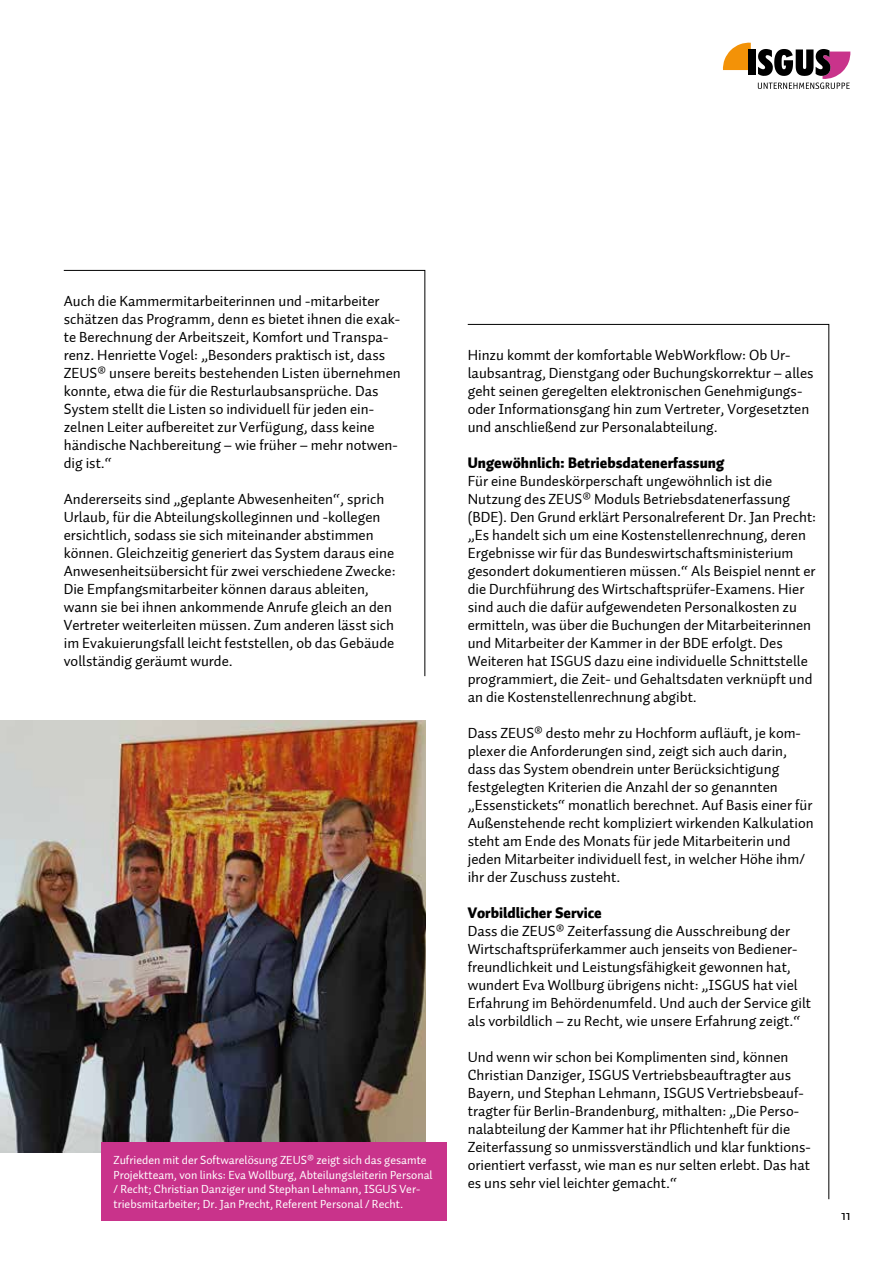
<style>
.page{position:relative;width:893px;height:1263px;background:#fff}
.page>*{position:absolute;margin:0;border:0;box-sizing:border-box;transform-origin:0 0}
.t1{font:15px/18px "Auto 1";color:#000}
.t2{font:15px "Auto 1 Black LF";color:#000}
.t3{font:12px/14.4px "Auto 1";color:#fff}
</style>
<div class="page">
<svg style="left:723px;top:43px;width:28px;height:27px"></svg>
<div style="left:748px;top:49px;width:7px;height:26px;background:#000"></div>
<svg style="left:758px;top:49px;width:92px;height:40px"></svg>
<svg style="left:467px;top:324px;width:363px;height:876px"></svg>
<svg style="left:63px;top:270px;width:363px;height:407px"></svg>
<img style="left:0;top:720px;width:425px;height:432px">
<div style="left:101px;top:1142px;width:345px;height:78px;background:#c9338b"></div>
<p class="t1" style="left:64px;top:292px;width:339px">Auch die Kammermitarbeiterinnen und -mitarbeiter schätzen das Programm, denn es bietet ihnen die exak&shy;te Berechnung der Arbeitszeit, Komfort und Transpa&shy;renz. Henriette Vogel: „Besonders praktisch ist, dass ZEUS® unsere bereits bestehenden Listen übernehmen konnte, etwa die für die Resturlaubsansprüche. Das System stellt die Listen so individuell für jeden ein&shy;zelnen Leiter aufbereitet zur Verfügung, dass keine händische Nachbereitung – wie früher – mehr notwen&shy;dig ist.“</p>
<p class="t1" style="left:64px;top:490px;width:333px">Andererseits sind „geplante Abwesenheiten“, sprich Urlaub, für die Abteilungskolleginnen und -kollegen ersichtlich, sodass sie sich miteinander abstimmen können. Gleichzeitig generiert das System daraus eine Anwesenheitsübersicht für zwei verschiedene Zwecke:<br>Die Empfangsmitarbeiter können daraus ableiten, wann sie bei ihnen ankommende Anrufe gleich an den Vertreter weiterleiten müssen. Zum anderen lässt sich im Evakuierungsfall leicht feststellen, ob das Gebäude vollständig geräumt wurde.</p>
<p class="t3" style="left:114px;top:1153px;width:321px">Zufrieden mit der Softwarelösung ZEUS® zeigt sich das gesamte Projektteam, von links: Eva Wollburg, Abteilungsleiterin Personal / Recht; Christian Danziger und Stephan Lehmann, ISGUS Ver&shy;triebsmitarbeiter; Dr. Jan Precht, Referent Personal / Recht.</p>
<p class="t1" style="left:468px;top:346px;width:347px">Hinzu kommt der komfortable WebWorkflow: Ob Ur&shy;laubsantrag, Dienstgang oder Buchungskorrektur – alles geht seinen geregelten elektronischen Genehmigungs&shy;oder Informationsgang hin zum Vertreter, Vorgesetzten und anschließend zur Personalabteilung.</p>
<p class="t2" style="left:468px;top:453px;width:258px">Ungewöhnlich: Betriebsdatenerfassung</p>
<p class="t1" style="left:468px;top:472px;width:350px">Für eine Bundeskörperschaft ungewöhnlich ist die Nutzung des ZEUS® Moduls Betriebsdatenerfassung (BDE). Den Grund erklärt Personalreferent Dr. Jan Precht: „Es handelt sich um eine Kostenstellenrechnung, deren Ergebnisse wir für das Bundeswirtschaftsministerium gesondert dokumentieren müssen.“ Als Beispiel nennt er die Durchführung des Wirtschaftsprüfer-Examens. Hier sind auch die dafür aufgewendeten Personalkosten zu ermitteln, was über die Buchungen der Mitarbeiterinnen und Mitarbeiter der Kammer in der BDE erfolgt. Des Weiteren hat ISGUS dazu eine individuelle Schnittstelle programmiert, die Zeit- und Gehaltsdaten verknüpft und an die Kostenstellenrechnung abgibt.</p>
<p class="t1" style="left:468px;top:724px;width:347px">Dass ZEUS® desto mehr zu Hochform aufläuft, je kom&shy;plexer die Anforderungen sind, zeigt sich auch darin, dass das System obendrein unter Berücksichtigung festgelegten Kriterien die Anzahl der so genannten „Essenstickets“ monatlich berechnet. Auf Basis einer für Außenstehende recht kompliziert wirkenden Kalkulation steht am Ende des Monats für jede Mitarbeiterin und jeden Mitarbeiter individuell fest, in welcher Höhe ihm/ ihr der Zuschuss zusteht.</p>
<p class="t2" style="left:468px;top:903px;width:136px">Vorbildlicher Service</p>
<p class="t1" style="left:468px;top:922px;width:345px">Dass die ZEUS® Zeiterfassung die Ausschreibung der Wirtschaftsprüferkammer auch jenseits von Bediener&shy;freundlichkeit und Leistungsfähigkeit gewonnen hat, wundert Eva Wollburg übrigens nicht: „ISGUS hat viel Erfahrung im Behördenumfeld. Und auch der Service gilt als vorbildlich – zu Recht, wie unsere Erfahrung zeigt.“</p>
<p class="t1" style="left:468px;top:1048px;width:345px">Und wenn wir schon bei Komplimenten sind, können Christian Danziger, ISGUS Vertriebsbeauftragter aus Bayern, und Stephan Lehmann, ISGUS Vertriebsbeauf&shy;tragter für Berlin-Brandenburg, mithalten: „Die Perso&shy;nalabteilung der Kammer hat ihr Pflichtenheft für die Zeiterfassung so unmissverständlich und klar funktions&shy;orientiert verfasst, wie man es nur selten erlebt. Das hat es uns sehr viel leichter gemacht.“</p>
<p class="t1" style="left:841px;top:1206px;width:11px">11</p>
</div>
